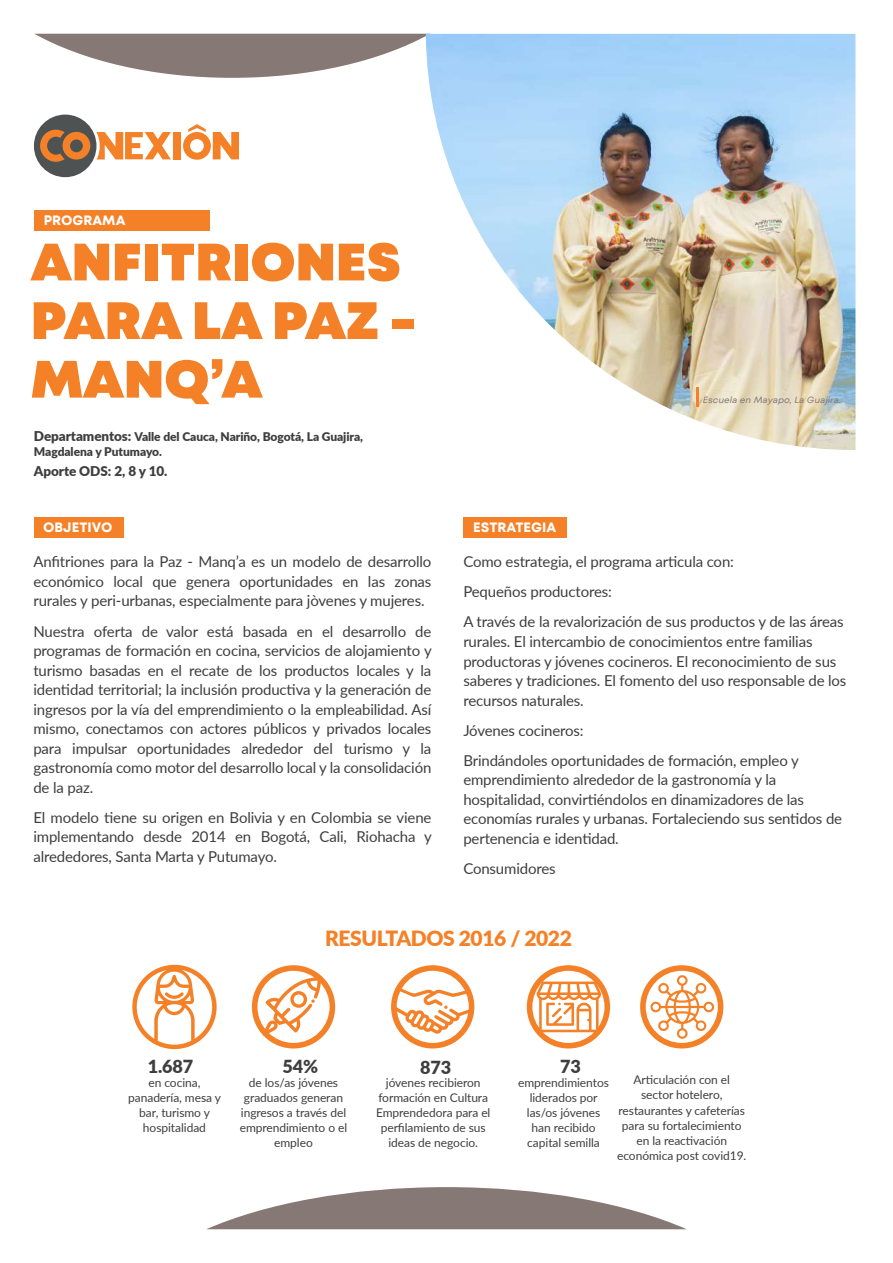
<style>
.page{position:relative;width:893px;height:1263px;background:#fff}
.page>*{position:absolute;margin:0;border:0;box-sizing:border-box;transform-origin:0 0}
.t1{font:52.5px/58.7px "Mont Blanc Trial Black";color:#f48127}
.t2{font:900 21px "Lato";letter-spacing:-.02em;color:#f48127}
.t3{font:900 18px "Lato";letter-spacing:-.005em;color:#3e3e3f}
.t4{font:15px/19.5px "Lato";letter-spacing:-.01em;color:#3e3e3f}
.t5{font:13.5px "Mont Blanc Trial Bold";color:#fff}
.t6{font:900 13.5px "Lato";letter-spacing:-.005em;color:#3e3e3f}
.t7{font:12px/15px "Lato";letter-spacing:-.005em;color:#3e3e3f;text-align:center}
.t8{font:900 12px/15px "Lato";letter-spacing:-.005em;color:#3e3e3f}
.t9{font:italic 9px "Mont Blanc Trial Regular";color:#867875}
.s1{font-size:13.5px}
</style>
<div class="page">
<svg style="left:207px;top:1187px;width:479px;height:42px"></svg>
<div style="left:34px;top:115px;width:62px;height:62px;background:#4f5252;border-radius:50%"></div>
<svg style="left:40px;top:130px;width:50px;height:32px"></svg>
<div style="left:173px;top:132px;width:8px;height:27px;background:#f48127"></div>
<svg style="left:96px;top:132px;width:75px;height:27px"></svg>
<svg style="left:183px;top:124px;width:56px;height:36px"></svg>
<div style="left:34px;top:210px;width:176px;height:21px;background:#f48127"></div>
<div style="left:34px;top:517px;width:90px;height:21px;background:#f48127"></div>
<div style="left:464px;top:517px;width:103px;height:21px;background:#f48127"></div>
<svg style="left:132px;top:965px;width:85px;height:84px"></svg>
<svg style="left:527px;top:965px;width:83px;height:83px"></svg>
<svg style="left:640px;top:965px;width:83px;height:83px"></svg>
<svg style="left:252px;top:965px;width:83px;height:83px"></svg>
<svg style="left:391px;top:965px;width:83px;height:83px"></svg>
<svg style="left:35px;top:34px;width:391px;height:44px"></svg>
<img style="left:426px;top:34px;width:429px;height:416px">
<hr style="left:697px;top:387px;width:2px;height:20px;background:#f48127">
<p class="t5" style="left:44px;top:213px;width:83px">PROGRAMA</p>
<h1 class="t1" style="left:31px;top:232px;width:387px">ANFITRIONES<br>PARA LA PAZ -<br>MANQ’A</h1>
<p class="t8" style="left:34px;top:429px;width:331px"><span class="s1">Departamentos:</span> Valle del Cauca, Nariño, Bogotá, La Guajira,<br>Magdalena y Putumayo.</p>
<p class="t6" style="left:34px;top:461px;width:135px">Aporte ODS: 2, 8 y 10.</p>
<p class="t5" style="left:43px;top:520px;width:71px">OBJETIVO</p>
<p class="t4" style="left:33px;top:551px;width:400px;text-align:justify">Anfitriones para la Paz - Manq’a es un modelo de desarrollo económico local que genera oportunidades en las zonas rurales y peri-urbanas, especialmente para jòvenes y mujeres.</p>
<p class="t4" style="left:33px;top:621px;width:400px;text-align:justify">Nuestra oferta de valor está basada en el desarrollo de programas de formación en cocina, servicios de alojamiento y turismo basadas en el recate de los productos locales y la identidad territorial; la inclusión productiva y la generación de ingresos por la vía del emprendimiento o la empleabilidad. Así mismo, conectamos con actores públicos y privados locales para impulsar oportunidades alrededor del turismo y la gastronomía como motor del desarrollo local y la consolidación de la paz.</p>
<p class="t4" style="left:33px;top:807px;width:400px;text-align:justify">El modelo tiene su origen en Bolivia y en Colombia se viene implementando desde 2014 en Bogotá, Cali, Riohacha y alrededores, Santa Marta y Putumayo.</p>
<p class="t9" style="left:703px;top:395px;width:140px">Escuela en Mayapo, La Guajira.</p>
<p class="t5" style="left:473px;top:520px;width:85px">ESTRATEGIA</p>
<p class="t4" style="left:463px;top:546px;width:382px;line-height:30px">Como estrategia, el programa articula con:<br>Pequeños productores:<br>A través de la revalorización de sus productos y de las áreas</p>
<p class="t4" style="left:463px;top:631px;width:385px">rurales. El intercambio de conocimientos entre familias productoras y jóvenes cocineros. El reconocimiento de sus saberes y tradiciones. El fomento del uso responsable de los recursos naturales.</p>
<p class="t4" style="left:463px;top:714px;width:337px;line-height:30px">Jóvenes cocineros:<br>Brindándoles oportunidades de formación, empleo y</p>
<p class="t4" style="left:463px;top:769px;width:380px">emprendimiento alrededor de la gastronomía y la hospitalidad, convirtiéndolos en dinamizadores de las economías rurales y urbanas. Fortaleciendo sus sentidos de pertenencia e identidad.</p>
<p class="t4" style="left:463px;top:858px;width:94px">Consumidores</p>
<h2 class="t2" style="left:325px;top:923px;width:248px">RESULTADOS 2016 / 2022</h2>
<p class="t3" style="left:148px;top:1053px;width:47px">1.687</p>
<p class="t7" style="left:128px;top:1075px;width:94px">en cocina, panadería, mesa y bar, turismo y hospitalidad</p>
<p class="t3" style="left:283px;top:1053px;width:37px">54%</p>
<p class="t7" style="left:240px;top:1075px;width:109px">de los/as jóvenes graduados generan ingresos a través del emprendimiento o el empleo</p>
<p class="t3" style="left:420px;top:1054px;width:33px">873</p>
<p class="t7" style="left:376px;top:1075px;width:116px">jóvenes recibieron formación en Cultura<br>Emprendedora para el perfilamiento de sus ideas de negocio.</p>
<p class="t3" style="left:560px;top:1053px;width:22px">73</p>
<p class="t7" style="left:518px;top:1075px;width:92px">emprendimientos liderados por las/os jóvenes han recibido capital semilla</p>
<p class="t7" style="left:617px;top:1072px;width:131px">Articulación con el sector hotelero, restaurantes y cafeterías para su fortalecimiento en la reactivación económica post covid19.</p>
</div>
